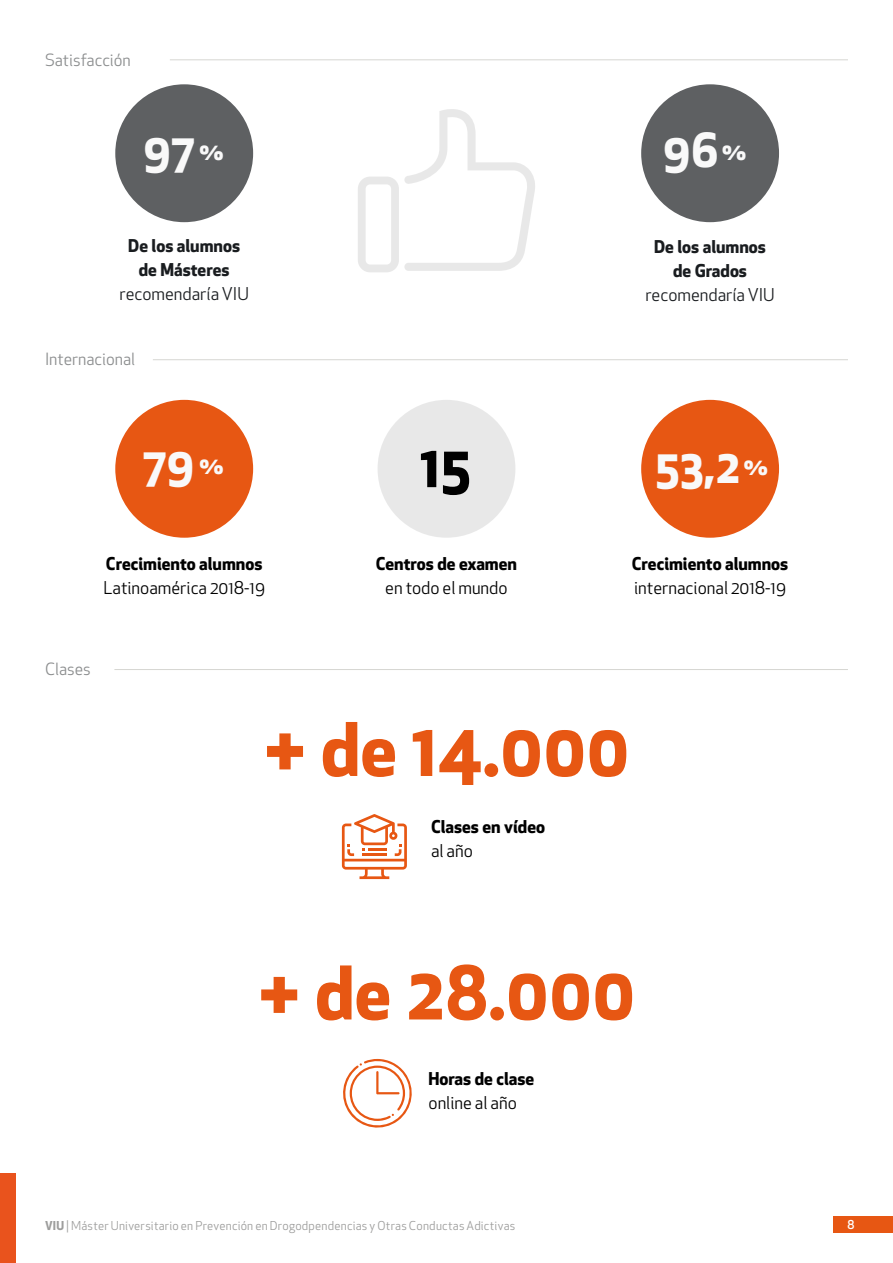
<style>
.page{position:relative;width:893px;height:1263px;background:#fff}
.page>*{position:absolute;margin:0;border:0;box-sizing:border-box;transform-origin:0 0}
.t1{font:700 72px "Apex New";color:#e75713}
.t2{font:700 56.85px "Apex New";color:#000}
.t3{font:700 45.75px "Apex New";color:#f9f9f9}
.t4{font:700 17.25px "Apex New";color:#000}
.t5{font:17.25px "Apex New";color:#000}
.t6{font:700 17.25px/24px "Apex New";color:#191c1f;text-align:center}
.t7{font:17.25px "Apex New";color:#191c1f}
.t8{font:16.5px "Apex New";color:#8c8e8f}
.t9{font:12px "Apex New";letter-spacing:.02em;color:#9d9d9c}
.t10{font:500 12px "Apex New";color:#fff}
.s1{font-weight:700}
</style>
<div class="page">
<div style="left:0;top:1173px;width:15px;height:90px;background:#e9531d"></div>
<div style="left:833px;top:1217px;width:60px;height:16px;background:#e75713"></div>
<svg style="left:358px;top:109px;width:177px;height:163px"></svg>
<div style="left:641px;top:400px;width:138px;height:138px;background:#e75713;border-radius:50%"></div>
<div style="left:378px;top:400px;width:137px;height:138px;background:#e8e8e8;border-radius:50%"></div>
<div style="left:115px;top:400px;width:138px;height:138px;background:#e75713;border-radius:50%"></div>
<div style="left:115px;top:84px;width:138px;height:138px;background:#5e6062;border-radius:50%"></div>
<div style="left:641px;top:84px;width:138px;height:138px;background:#5e6062;border-radius:50%"></div>
<svg style="left:342px;top:814px;width:65px;height:65px"></svg>
<svg style="left:343px;top:1058px;width:69px;height:70px"></svg>
<hr style="left:114px;top:669px;width:734px;height:1px;background:#d6d6d2">
<hr style="left:170px;top:60px;width:678px;height:1px;background:#d6d6d2">
<hr style="left:153px;top:359px;width:695px;height:1px;background:#d6d6d2">
<h3 class="t8" style="left:45px;top:49px;width:87px">Satisfacción</h3>
<h3 class="t3" style="left:143px;top:118px;width:82px">97<sup>%</sup></h3>
<h3 class="t3" style="left:663px;top:118px;width:85px">96<sup>%</sup></h3>
<h3 class="t6" style="left:128px;top:232px;width:113px">De los alumnos de Másteres</h3>
<h3 class="t7" style="left:119px;top:282px;width:131px">recomendaría VIU</h3>
<h3 class="t8" style="left:45px;top:349px;width:92px">Internacional</h3>
<h3 class="t3" style="left:143px;top:431px;width:82px">79<sup>%</sup></h3>
<h2 class="t2" style="left:420px;top:425px;width:53px">15</h2>
<h3 class="t4" style="left:106px;top:552px;width:158px">Crecimiento alumnos</h3>
<h3 class="t5" style="left:103px;top:577px;width:163px">Latinoamérica 2018-19</h3>
<h3 class="t8" style="left:45px;top:659px;width:47px">Clases</h3>
<h3 class="t4" style="left:376px;top:552px;width:143px">Centros de examen</h3>
<h3 class="t5" style="left:385px;top:577px;width:124px">en todo el mundo</h3>
<h3 class="t6" style="left:654px;top:234px;width:113px">De los alumnos de Grados</h3>
<h3 class="t7" style="left:645px;top:284px;width:131px">recomendaría VIU</h3>
<h3 class="t3" style="left:655px;top:433px;width:115px">53,2<sup>%</sup></h3>
<h3 class="t4" style="left:632px;top:552px;width:158px">Crecimiento alumnos</h3>
<h3 class="t5" style="left:634px;top:577px;width:153px">internacional 2018-19</h3>
<h1 class="t1" style="left:263px;top:697px;width:368px">+ de 14.000</h1>
<h3 class="t4" style="left:431px;top:814px;width:116px">Clases en vídeo</h3>
<h3 class="t5" style="left:431px;top:840px;width:43px">al año</h3>
<h1 class="t1" style="left:258px;top:941px;width:379px">+ de 28.000</h1>
<h3 class="t4" style="left:428px;top:1066px;width:107px">Horas de clase</h3>
<h3 class="t5" style="left:428px;top:1091px;width:90px">online al año</h3>
<p class="t9" style="left:45px;top:1218px;width:472px"><span class="s1">VIU</span> | Máster Universitario en Prevención en Drogodpendencias y Otras Conductas Adictivas</p>
<p class="t10" style="left:847px;top:1216px;width:9px">8</p>
</div>
